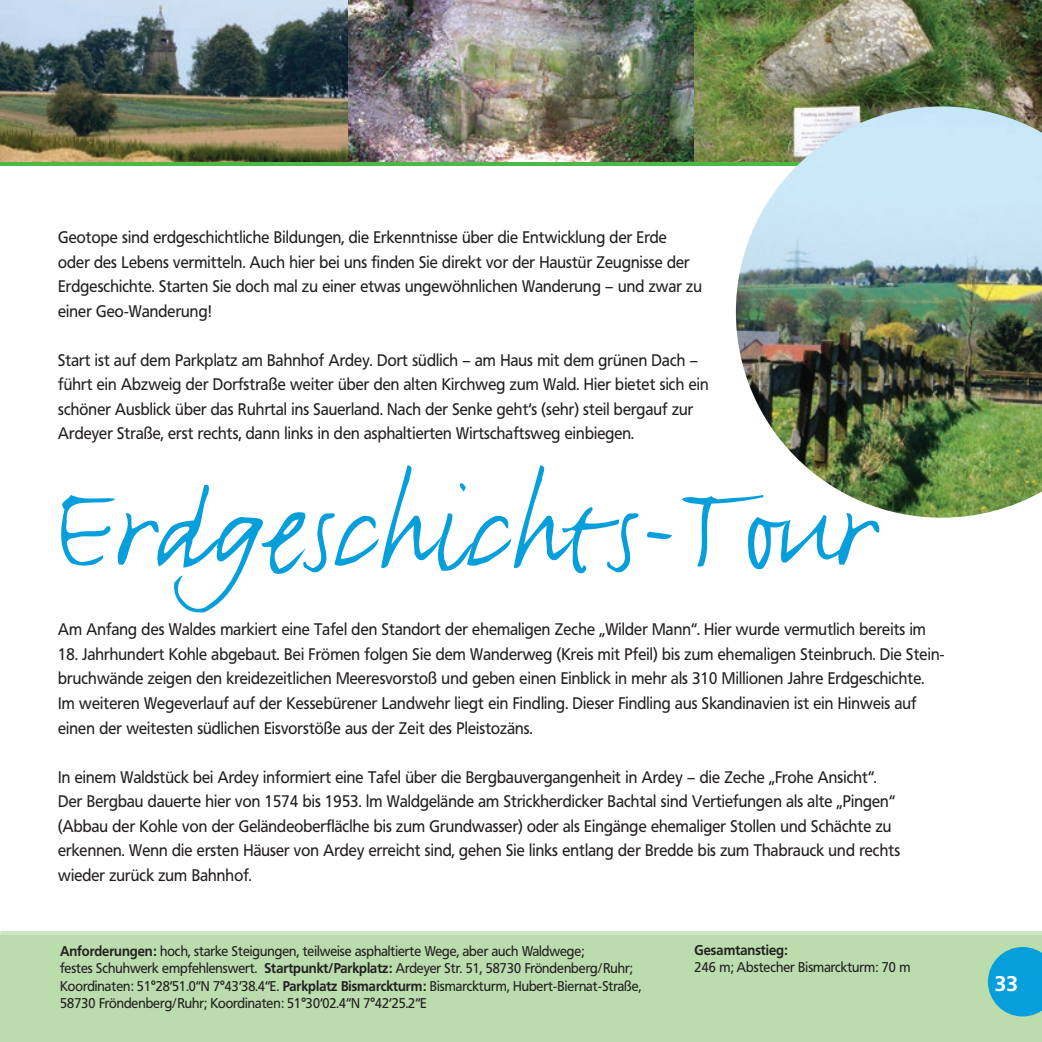
<style>
.page{position:relative;width:1042px;height:1042px;background:#fff}
.page>*{position:absolute;margin:0;border:0;box-sizing:border-box;transform-origin:0 0}
.t1{font:700 21px "Frutiger BSK";color:#fff}
.t2{font:16.62px/24.5px "Frutiger BSK";letter-spacing:.01em;color:#231f20;scale:.92 1}
.t3{font:14px/17.5px "Frutiger BSK";color:#231f20;scale:.93 1}
.t4{font:700 14px "Frutiger BSK";color:#231f20;scale:.93 1}
.s1{font-weight:700}
</style>
<div class="page">
<div style="left:0;top:931px;width:1042px;height:111px;background:#bbddae"></div>
<svg style="left:988px;top:947px;width:54px;height:69px"></svg>
<img style="left:0;top:0;width:1042px;height:162px">
<hr style="left:0;top:162px;width:1042px;height:3px;background:#4cb848">
<img style="left:736px;top:106px;width:306px;height:412px">
<svg style="left:61px;top:465px;width:578px;height:147px"></svg>
<svg style="left:647px;top:532px;width:25px;height:8px"></svg>
<svg style="left:682px;top:493px;width:197px;height:77px"></svg>
<hr style="left:1px;top:931px;width:1041px;height:4px;background:#cee6c5">
<p class="t2" style="left:58px;top:225px;width:701px">Geotope sind erdgeschichtliche Bildungen, die Erkenntnisse über die Entwicklung der Erde oder des Lebens vermitteln. Auch hier bei uns finden Sie direkt vor der Haustür Zeugnisse der Erdgeschichte. Starten Sie doch mal zu einer etwas ungewöhnlichen Wanderung – und zwar zu einer Geo-Wanderung!</p>
<p class="t2" style="left:58px;top:348px;width:708px">Start ist auf dem Parkplatz am Bahnhof Ardey. Dort südlich – am Haus mit dem grünen Dach – führt ein Abzweig der Dorfstraße weiter über den alten Kirchweg zum Wald. Hier bietet sich ein schöner Ausblick über das Ruhrtal ins Sauerland. Nach der Senke geht‘s (sehr) steil bergauf zur Ardeyer Straße, erst rechts, dann links in den asphaltierten Wirtschaftsweg einbiegen.</p>
<p class="t2" style="left:58px;top:617px;width:945px">Am Anfang des Waldes markiert eine Tafel den Standort der ehemaligen Zeche „Wilder Mann“. Hier wurde vermutlich bereits im</p>
<p class="t2" style="left:58px;top:642px;width:965px">18. Jahrhundert Kohle abgebaut. Bei Frömen folgen Sie dem Wanderweg (Kreis mit Pfeil) bis zum ehemaligen Steinbruch. Die Stein&shy;bruchwände zeigen den kreidezeitlichen Meeresvorstoß und geben einen Einblick in mehr als 310 Millionen Jahre Erdgeschichte.<br>Im weiteren Wegeverlauf auf der Kessebürener Landwehr liegt ein Findling. Dieser Findling aus Skandinavien ist ein Hinweis auf einen der weitesten südlichen Eisvorstöße aus der Zeit des Pleistozäns.</p>
<p class="t2" style="left:58px;top:764px;width:916px">In einem Waldstück bei Ardey informiert eine Tafel über die Bergbauvergangenheit in Ardey – die Zeche „Frohe Ansicht“.<br>Der Bergbau dauerte hier von 1574 bis 1953. lm Waldgelände am Strickherdicker Bachtal sind Vertiefungen als alte „Pingen“ (Abbau der Kohle von der Geländeoberfläclhe bis zum Grundwasser) oder als Eingänge ehemaliger Stollen und Schächte zu erkennen. Wenn die ersten Häuser von Ardey erreicht sind, gehen Sie links entlang der Bredde bis zum Thabrauck und rechts wieder zurück zum Bahnhof.</p>
<p class="t3" style="left:60px;top:942px;width:626px"><span class="s1">Anforderungen:</span> hoch, starke Steigungen, teilweise asphaltierte Wege, aber auch Waldwege;<br>festes Schuhwerk empfehlenswert. <span class="s1">Startpunkt/Parkplatz:</span> Ardeyer Str. 51, 58730 Fröndenberg/Ruhr; Koordinaten: 51°28‘51.0“N 7°43‘38.4“E. <span class="s1">Parkplatz Bismarckturm:</span> Bismarckturm, Hubert-Biernat-Straße, 58730 Fröndenberg/Ruhr; Koordinaten: 51°30‘02.4“N 7°42‘25.2“E</p>
<p class="t4" style="left:694px;top:941px;width:102px">Gesamtanstieg:</p>
<p class="t3" style="left:694px;top:959px;width:234px">246 m; Abstecher Bismarckturm: 70 m</p>
<p class="t1" style="left:994px;top:971px;width:25px">33</p>
</div>
